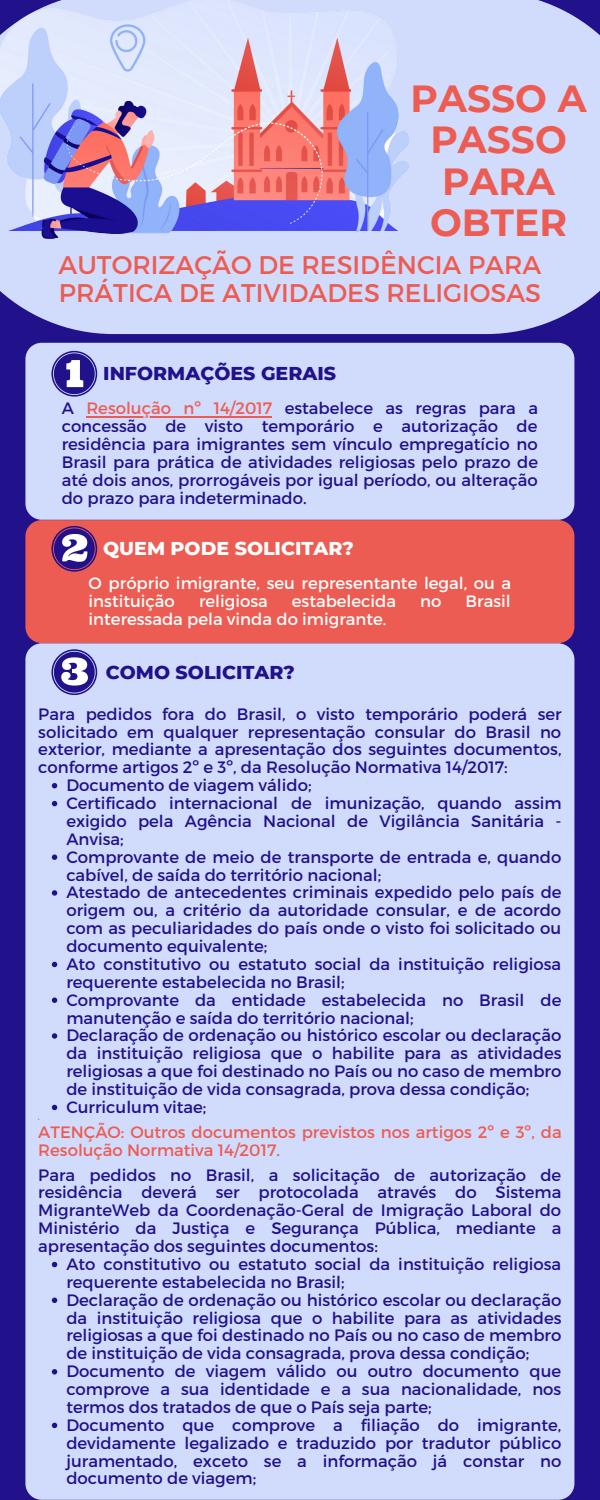
<style>
.page{position:relative;width:600px;height:1500px;background:#21118b}
.page>*{position:absolute;margin:0;border:0;box-sizing:border-box;transform-origin:0 0}
.t1{font:700 37.7px/41.1px "Montserrat";color:#ed5c52;text-align:center}
.t2{font:25.5px/27.8px "Montserrat";color:#ed5c52}
.t3{font:800 19px "Montserrat";color:#21118b}
.t4{font:800 19px "Montserrat";color:#fff}
.t5{font:16.5px/17.9px "Montserrat";color:#21118b;text-align:justify}
.t6{font:16.5px/18px "Montserrat";color:#fff}
.t7{font:16.5px/17.9px "Montserrat";color:#ed5c52}
.t8{font:6.5px "Montserrat";color:#21118b}
.s1{color:#ed5c52}
</style>
<div class="page">
<div style="left:0;top:0;width:600px;height:334px;background:#d1dcfc"></div>
<div style="left:25px;top:520px;width:549px;height:123px;background:#ed5c52;border-radius:16px"></div>
<div style="left:25px;top:643px;width:549px;height:857px;background:#d1dcfc;border-radius:16px"></div>
<svg style="left:51px;top:526px;width:46px;height:46px"></svg>
<div style="left:25px;top:343px;width:549px;height:177px;background:#d1dcfc;border-radius:16px"></div>
<svg style="left:51px;top:351px;width:46px;height:46px"></svg>
<img style="left:0;top:0;width:411px;height:268px">
<svg style="left:51px;top:649px;width:46px;height:46px"></svg>
<hr style="left:86px;top:416px;width:186px;height:1px;background:#ed5c52">
<svg style="left:52px;top:783px;width:5px;height:5px"></svg>
<svg style="left:52px;top:801px;width:5px;height:5px"></svg>
<svg style="left:52px;top:855px;width:5px;height:5px"></svg>
<svg style="left:52px;top:890px;width:5px;height:6px"></svg>
<svg style="left:52px;top:962px;width:5px;height:5px"></svg>
<svg style="left:52px;top:998px;width:5px;height:5px"></svg>
<svg style="left:52px;top:1033px;width:5px;height:6px"></svg>
<svg style="left:52px;top:1105px;width:5px;height:5px"></svg>
<svg style="left:52px;top:1262px;width:5px;height:5px"></svg>
<svg style="left:52px;top:1298px;width:5px;height:5px"></svg>
<svg style="left:52px;top:1369px;width:5px;height:6px"></svg>
<svg style="left:52px;top:1423px;width:5px;height:5px"></svg>
<h1 class="t1" style="left:411px;top:78px;width:178px">PASSO A<br>PASSO<br>PARA<br>OBTER</h1>
<h2 class="t2" style="left:59px;top:250px;width:484px">AUTORIZAÇÃO DE RESIDÊNCIA PARA<br>PRÁTICA DE ATIVIDADES RELIGIOSAS</h2>
<p class="t3" style="left:103px;top:362px;width:234px">INFORMAÇÕES GERAIS</p>
<p class="t5" style="left:62px;top:399px;width:478px">A <span class="s1">Resolução nº 14/2017</span> estabelece as regras para a concessão de visto temporário e autorização de residência para imigrantes sem vínculo empregatício no Brasil para prática de atividades religiosas pelo prazo de até dois anos, prorrogáveis por igual período, ou alteração do prazo para indeterminado.</p>
<p class="t4" style="left:103px;top:537px;width:252px">QUEM PODE SOLICITAR?</p>
<p class="t6" style="left:89px;top:574px;width:424px">O próprio imigrante, seu representante legal, ou a instituição</p>
<p class="t6" style="left:199px;top:592px;width:70px">religiosa</p>
<p class="t6" style="left:292px;top:592px;width:106px">estabelecida</p>
<p class="t6" style="left:420px;top:592px;width:23px">no</p>
<p class="t6" style="left:466px;top:592px;width:47px">Brasil</p>
<p class="t6" style="left:89px;top:610px;width:299px">interessada pela vinda do imigrante.</p>
<p class="t3" style="left:106px;top:660px;width:191px">COMO SOLICITAR?</p>
<p class="t5" style="left:38px;top:704px;width:525px">Para pedidos fora do Brasil, o visto temporário poderá ser solicitado em qualquer representação consular do Brasil no exterior, mediante a apresentação dos seguintes documentos, conforme artigos 2º e 3º, da Resolução Normativa 14/2017:</p>
<p class="t5" style="left:66px;top:775px;width:497px;text-align:left">Documento de viagem válido;<br>Certificado internacional de imunização, quando assim exigido pela Agência Nacional de Vigilância Sanitária - Anvisa;<br>Comprovante de meio de transporte de entrada e, quando cabível, de saída do território nacional;<br>Atestado de antecedentes criminais expedido pelo país de origem ou, a critério da autoridade consular, e de acordo com as peculiaridades do país onde o visto foi solicitado ou documento equivalente;<br>Ato constitutivo ou estatuto social da instituição religiosa requerente estabelecida no Brasil;<br>Comprovante da entidade estabelecida no Brasil de manutenção e saída do território nacional;<br>Declaração de ordenação ou histórico escolar ou declaração da instituição religiosa que o habilite para as atividades religiosas a que foi destinado no País ou no caso de membro de instituição de vida consagrada, prova dessa condição; Curriculum vitae;</p>
<p class="t8" style="left:38px;top:1114px;width:3px">·</p>
<p class="t7" style="left:38px;top:1122px;width:525px">ATENÇÃO: Outros documentos previstos nos artigos 2º e 3º, da<br>Resolução Normativa 14/2017.</p>
<p class="t5" style="left:38px;top:1165px;width:525px">Para pedidos no Brasil, a solicitação de autorização de residência deverá ser protocolada através do Sistema MigranteWeb da Coordenação-Geral de Imigração Laboral do Ministério da Justiça e Segurança Pública, mediante a apresentação dos seguintes documentos:</p>
<p class="t5" style="left:66px;top:1254px;width:497px;text-align:left">Ato constitutivo ou estatuto social da instituição religiosa requerente estabelecida no Brasil;<br>Declaração de ordenação ou histórico escolar ou declaração da instituição religiosa que o habilite para as atividades religiosas a que foi destinado no País ou no caso de membro de instituição de vida consagrada, prova dessa condição; Documento de viagem válido ou outro documento que comprove a sua identidade e a sua nacionalidade, nos termos dos tratados de que o País seja parte;<br>Documento que comprove a filiação do imigrante, devidamente legalizado e traduzido por tradutor público juramentado, exceto se a informação já constar no documento de viagem;</p>
</div>
